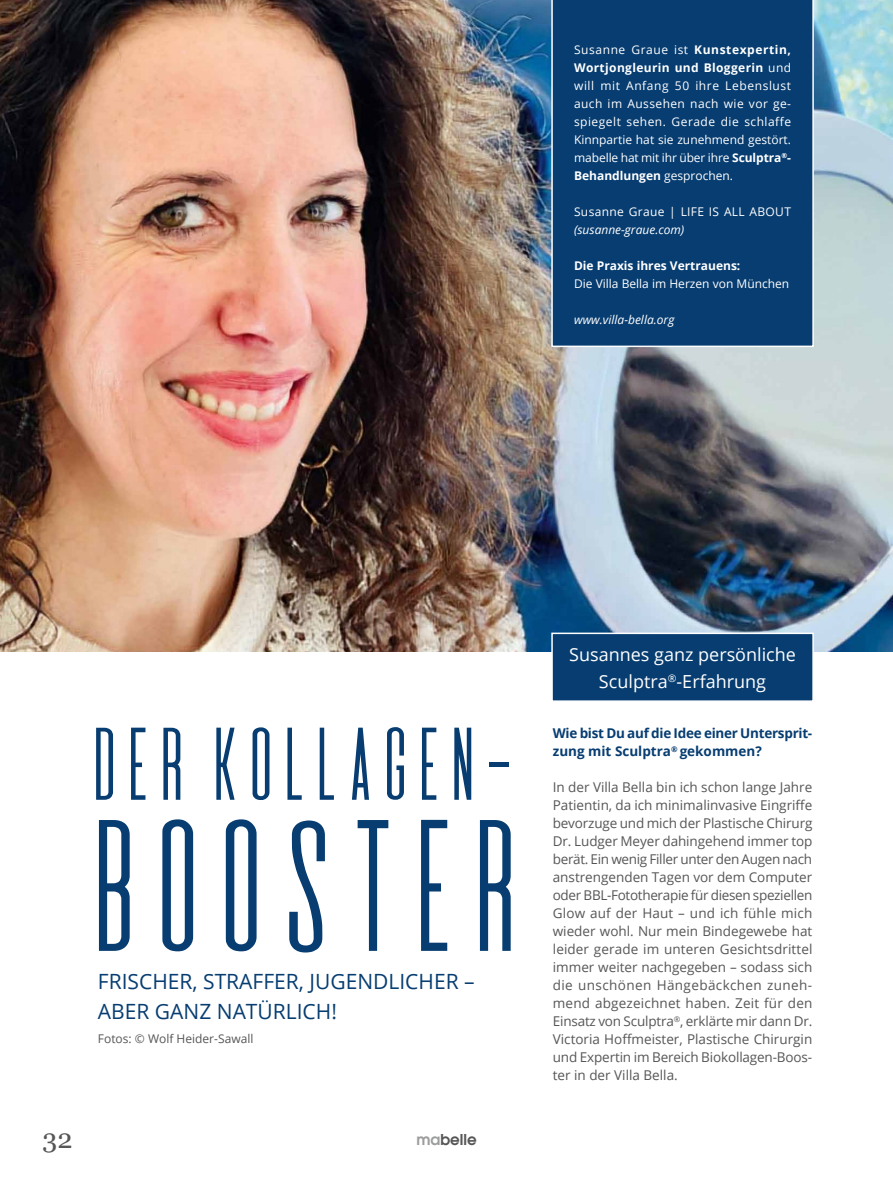
<style>
.page{position:relative;width:893px;height:1191px;background:#fff}
.page>*{position:absolute;margin:0;border:0;box-sizing:border-box;transform-origin:0 0}
.t1{font:163.5px "De Valencia";letter-spacing:-.2em;color:#073d71}
.t2{font:90px "De Valencia";letter-spacing:-.2em;color:#073d71}
.t3{font:27px "Georgia";color:#565656}
.t4{font:21px/30px "Open Sans";color:#073d71}
.t5{font:18px/27px "Open Sans";color:#fff;text-align:center}
.t6{font:600 15px "Avant Garde LT";color:#565656}
.t7{font:13.5px/18px "Open Sans";letter-spacing:-.01em;color:#565656;text-align:justify}
.t8{font:700 13.5px/18px "Open Sans";letter-spacing:-.02em;color:#073d71}
.t9{font:12px/18px "Open Sans";color:#fff;text-align:justify}
.t10{font:italic 12px "Open Sans";color:#fff}
.t11{font:12px "Open Sans";letter-spacing:.03em;color:#fff}
.t12{font:700 12px "Open Sans";color:#fff}
.t13{font:12px "Open Sans";color:#565656}
.s1{font-weight:700}
.s2{color:#9c9d9d}
</style>
<div class="page">
<img style="left:0;top:0;width:893px;height:651px">
<svg style="left:551px;top:0;width:264px;height:348px;background:#184a7b"></svg>
<svg style="left:551px;top:632px;width:264px;height:69px;background:#124677"></svg>
<p class="t9" style="left:574px;top:40px;width:219px">Susanne Graue ist <span class="s1">Kunstexpertin, Wortjongleurin und Bloggerin</span> und will mit Anfang 50 ihre Lebenslust auch im Aussehen nach wie vor ge&shy;spiegelt sehen. Gerade die schlaffe Kinnpartie hat sie zunehmend gestört. mabelle hat mit ihr über ihre <span class="s1">Sculptra</span><sup>®</sup><span class="s1">- Behandlungen</span> gesprochen.</p>
<p class="t11" style="left:574px;top:203px;width:218px">Susanne Graue | LIFE IS ALL ABOUT</p>
<p class="t10" style="left:574px;top:221px;width:112px">(susanne-graue.com)</p>
<p class="t12" style="left:574px;top:257px;width:168px">Die Praxis ihres Vertrauens:</p>
<p class="t9" style="left:574px;top:274px;width:217px">Die Villa Bella im Herzen von München</p>
<p class="t10" style="left:574px;top:311px;width:102px">www.villa-bella.org</p>
<h2 class="t2" style="left:78px;top:714px;width:450px">DER KOLLAGEN-</h2>
<h1 class="t1" style="left:66px;top:795px;width:479px">BOOSTER</h1>
<h3 class="t4" style="left:98px;top:966px;width:378px">FRISCHER, STRAFFER, JUGENDLICHER –<br>ABER GANZ NATÜRLICH!</h3>
<p class="t13" style="left:98px;top:1030px;width:157px">Fotos: © Wolf Heider-Sawall</p>
<h3 class="t3" style="left:43px;top:1122px;width:31px">32</h3>
<p class="t6" style="left:416px;top:1129px;width:62px"><span class="s2">ma</span>belle</p>
<h3 class="t5" style="left:569px;top:640px;width:228px">Susannes ganz persönliche<br>Sculptra<sup>®</sup>-Erfahrung</h3>
<p class="t8" style="left:553px;top:724px;width:261px">Wie bist Du auf die Idee einer Untersprit&shy;zung mit Sculptra<sup>®</sup> gekommen?</p>
<p class="t7" style="left:553px;top:778px;width:261px">In der Villa Bella bin ich schon lange Jahre Patientin, da ich minimalinvasive Eingriffe bevorzuge und mich der Plastische Chirurg Dr. Ludger Meyer dahingehend immer top berät. Ein wenig Filler unter den Augen nach anstrengenden Tagen vor dem Computer oder BBL-Fototherapie für diesen speziellen Glow auf der Haut – und ich fühle mich wieder wohl. Nur mein Bindegewebe hat leider gerade im unteren Gesichtsdrittel immer weiter nachgegeben – sodass sich die unschönen Hängebäckchen zuneh&shy;mend abgezeichnet haben. Zeit für den Einsatz von Sculptra<sup>®</sup>, erklärte mir dann Dr.<br>Victoria Hoffmeister, Plastische Chirurgin und Expertin im Bereich Biokollagen-Boos&shy;ter in der Villa Bella.</p>
</div>
